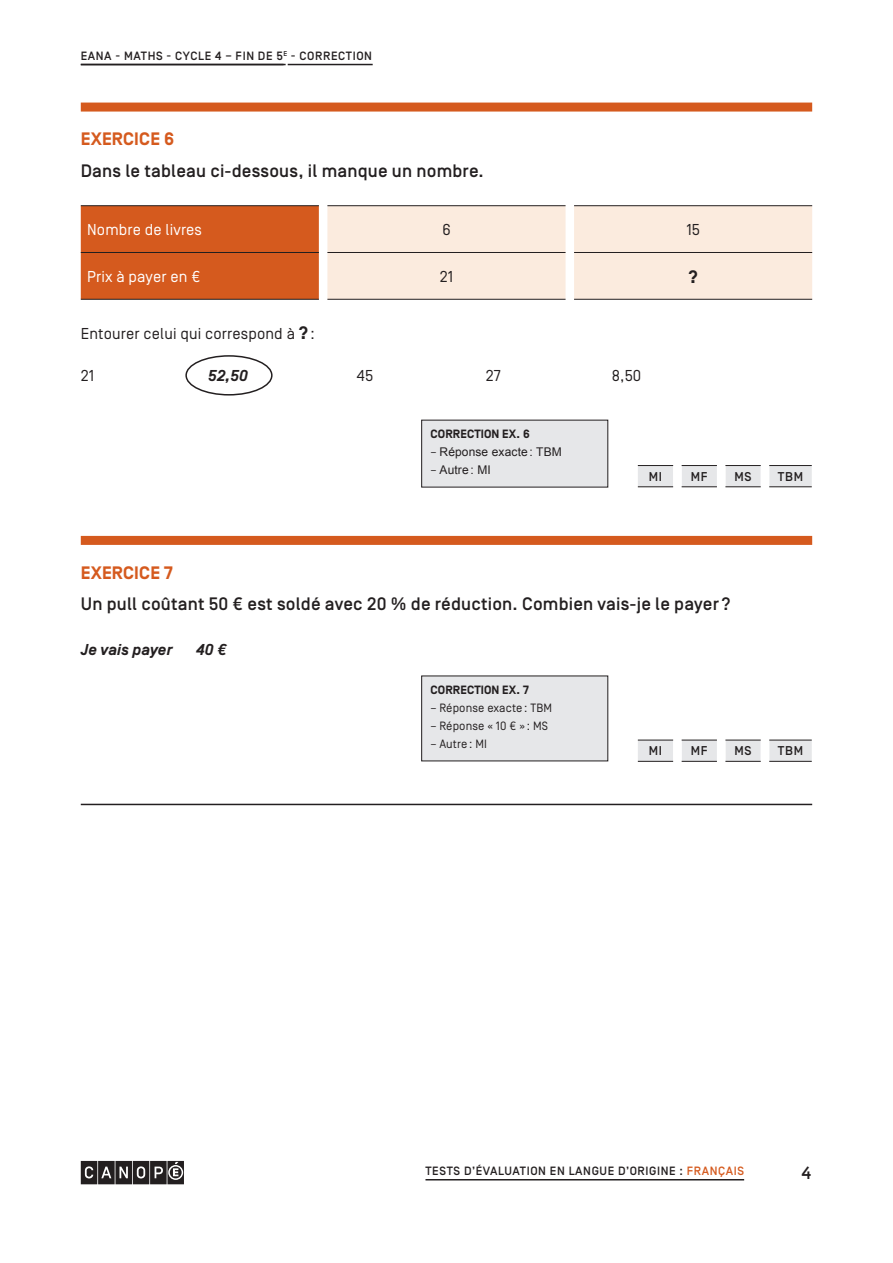
<style>
.page{position:relative;width:893px;height:1263px;background:#fff}
.page>*{position:absolute;margin:0;border:0;box-sizing:border-box;transform-origin:0 0}
.t1{font:500 18px "Simplon BP";letter-spacing:.01em;color:#231f20}
.t2{font:700 18px "Simplon BP";letter-spacing:.01em;color:#d55a1e}
.t3{font:500 18px "Simplon BP Mono";color:#231f20}
.t4{font:700 18px "Simplon BP";color:#231f20}
.t5{font:15.75px "Simplon BP Regular";letter-spacing:.01em;color:#231f20}
.t6{font:15.75px "Simplon BP Regular";letter-spacing:.01em;color:#fff}
.t7{font:italic 700 15.75px "Simplon BP";letter-spacing:.01em;color:#231f20}
.t8{font:500 12.75px "Simplon BP";letter-spacing:.05em;color:#231f20}
.t9{font:500 12px "Simplon BP";letter-spacing:.05em;color:#231f20}
.t10{font:12px "Simplon BP Regular";letter-spacing:.01em;color:#231f20}
.t11{font:700 12px "Simplon BP";letter-spacing:.01em;color:#231f20}
.t12{font:12px "Arial";letter-spacing:.01em;color:#231f20}
.s1{font-family:"Simplon BP";font-weight:700;font-size:18px}
.s2{font-family:"Simplon BP Regular"}
.s3{color:#d55a1e}
</style>
<div class="page">
<hr style="left:81px;top:64px;width:205px;height:1px;background:#231f20">
<hr style="left:288px;top:64px;width:85px;height:1px;background:#231f20">
<svg style="left:81px;top:1161px;width:103px;height:23px;background:#4b4849"></svg>
<hr style="left:425px;top:1179px;width:319px;height:1px;background:#231f20">
<div style="left:81px;top:103px;width:731px;height:9px;background:#d55a1e"></div>
<div style="left:81px;top:536px;width:731px;height:9px;background:#d55a1e"></div>
<hr style="left:81px;top:804px;width:731px;height:1px;background:#231f20">
<svg style="left:81px;top:206px;width:731px;height:93px;background:#edbb9f"></svg>
<hr style="left:81px;top:205px;width:238px;height:1px;background:#231f20">
<hr style="left:327px;top:205px;width:239px;height:1px;background:#231f20">
<hr style="left:574px;top:205px;width:238px;height:1px;background:#231f20">
<hr style="left:81px;top:252px;width:238px;height:1px;background:#231f20">
<hr style="left:327px;top:252px;width:239px;height:1px;background:#231f20">
<hr style="left:574px;top:252px;width:238px;height:1px;background:#231f20">
<hr style="left:81px;top:299px;width:238px;height:1px;background:#231f20">
<hr style="left:327px;top:299px;width:239px;height:1px;background:#231f20">
<hr style="left:574px;top:299px;width:238px;height:1px;background:#231f20">
<svg style="left:638px;top:465px;width:174px;height:22px"></svg>
<hr style="left:638px;top:465px;width:35px;height:1px;background:#231f20">
<hr style="left:682px;top:465px;width:35px;height:1px;background:#231f20">
<hr style="left:725px;top:465px;width:36px;height:1px;background:#231f20">
<hr style="left:769px;top:465px;width:43px;height:1px;background:#231f20">
<hr style="left:638px;top:486px;width:35px;height:1px;background:#231f20">
<hr style="left:682px;top:486px;width:35px;height:1px;background:#231f20">
<hr style="left:725px;top:486px;width:36px;height:1px;background:#231f20">
<hr style="left:769px;top:486px;width:43px;height:1px;background:#231f20">
<svg style="left:638px;top:740px;width:174px;height:21px"></svg>
<hr style="left:638px;top:740px;width:35px;height:1px;background:#231f20">
<hr style="left:682px;top:740px;width:35px;height:1px;background:#231f20">
<hr style="left:725px;top:740px;width:36px;height:1px;background:#231f20">
<hr style="left:769px;top:740px;width:43px;height:1px;background:#231f20">
<hr style="left:638px;top:761px;width:35px;height:1px;background:#231f20">
<hr style="left:682px;top:761px;width:35px;height:1px;background:#231f20">
<hr style="left:725px;top:761px;width:36px;height:1px;background:#231f20">
<hr style="left:769px;top:761px;width:43px;height:1px;background:#231f20">
<div style="left:422px;top:420px;width:186px;height:67px;background:#e6e7e9"></div>
<div style="left:422px;top:676px;width:186px;height:85px;background:#e6e7e9"></div>
<div style="left:185px;top:355px;width:88px;height:41px;border:2px solid #231f20;border-radius:50%"></div>
<p class="t9" style="left:81px;top:49px;width:293px">EANA - MATHS - CYCLE 4 – FIN DE 5<sup>E</sup> - CORRECTION</p>
<p class="t2" style="left:81px;top:129px;width:95px">EXERCICE 6</p>
<p class="t1" style="left:81px;top:160px;width:404px">Dans le tableau ci-dessous, il manque un nombre.</p>
<p class="t6" style="left:87px;top:220px;width:116px">Nombre de livres</p>
<p class="t5" style="left:442px;top:220px;width:10px">6</p>
<p class="t5" style="left:686px;top:220px;width:15px">15</p>
<p class="t6" style="left:87px;top:267px;width:115px">Prix à payer en €</p>
<p class="t5" style="left:440px;top:267px;width:15px">21</p>
<p class="t4" style="left:688px;top:266px;width:11px">?</p>
<p class="t5" style="left:81px;top:324px;width:236px">Entourer celui qui correspond à <span class="s1">?</span>:</p>
<p class="t5" style="left:81px;top:366px;width:15px">21</p>
<p class="t7" style="left:208px;top:366px;width:41px">52,50</p>
<p class="t5" style="left:357px;top:366px;width:18px">45</p>
<p class="t5" style="left:486px;top:366px;width:17px">27</p>
<p class="t5" style="left:612px;top:366px;width:31px">8,50</p>
<p class="t11" style="left:430px;top:427px;width:101px">CORRECTION EX. 6</p>
<p class="t12" style="left:430px;top:444px;width:133px"><span class="s2">–</span> Réponse exacte : TBM</p>
<p class="t12" style="left:430px;top:462px;width:62px"><span class="s2">–</span> Autre : MI</p>
<p class="t8" style="left:649px;top:469px;width:15px">MI</p>
<p class="t8" style="left:691px;top:469px;width:18px">MF</p>
<p class="t8" style="left:734px;top:469px;width:19px">MS</p>
<p class="t8" style="left:778px;top:469px;width:27px">TBM</p>
<p class="t2" style="left:81px;top:562px;width:94px">EXERCICE 7</p>
<p class="t1" style="left:81px;top:594px;width:652px">Un pull coûtant 50 € est soldé avec 20 % de réduction. Combien vais-je le payer ?</p>
<p class="t7" style="left:81px;top:641px;width:93px">Je vais payer</p>
<p class="t7" style="left:197px;top:641px;width:32px">40 €</p>
<p class="t11" style="left:430px;top:683px;width:100px">CORRECTION EX. 7</p>
<p class="t10" style="left:430px;top:701px;width:123px">– Réponse exacte : TBM</p>
<p class="t10" style="left:430px;top:719px;width:119px">– Réponse « 10 € » : MS</p>
<p class="t10" style="left:430px;top:737px;width:58px">– Autre : MI</p>
<p class="t8" style="left:649px;top:744px;width:15px">MI</p>
<p class="t8" style="left:691px;top:744px;width:18px">MF</p>
<p class="t8" style="left:734px;top:744px;width:19px">MS</p>
<p class="t8" style="left:778px;top:744px;width:27px">TBM</p>
<p class="t9" style="left:425px;top:1164px;width:320px">TESTS D’ÉVALUATION EN LANGUE D’ORIGINE : <span class="s3">FRANÇAIS</span></p>
<p class="t3" style="left:801px;top:1161px;width:12px">4</p>
</div>
